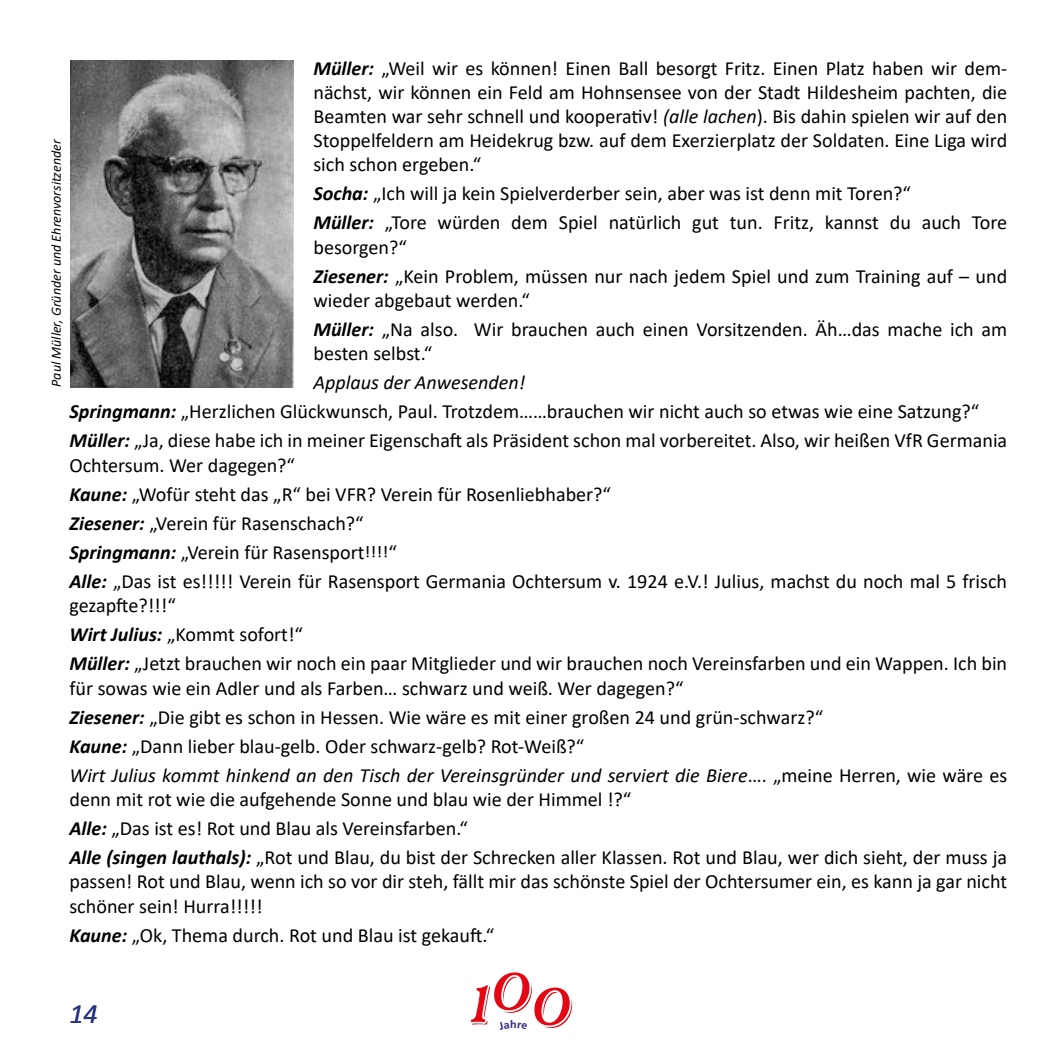
<style>
.page{position:relative;width:1042px;height:1042px;background:#fff}
.page>*{position:absolute;margin:0;border:0;box-sizing:border-box;transform-origin:0 0}
.t1{font:59.5px "Rafaella Regular Shadow";color:#e30613}
.t2{font:italic 28px "Calibri";color:#283583}
.t3{font:20.12px/29.1px "Calibri";color:#000}
.t4{font:italic 14px "Calibri";color:#000}
.t5{font:700 10.67px "Frutiger LT Std";color:#312783}
.s1{font-weight:700;font-style:italic}
.s2{font-style:italic}
</style>
<div class="page">
<img style="left:70px;top:60px;width:224px;height:327px">
<p class="t3" style="left:313px;top:55px;width:695px;line-height:24.2px;text-align:justify"><span class="s1">Müller:</span> „Weil wir es können! Einen Ball besorgt Fritz. Einen Platz haben wir dem&shy;nächst, wir können ein Feld am Hohnsensee von der Stadt Hildesheim pachten, die Beamten war sehr schnell und kooperativ! <span class="s2">(alle lachen</span>). Bis dahin spielen wir auf den Stoppelfeldern am Heidekrug bzw. auf dem Exerzierplatz der Soldaten. Eine Liga wird sich schon ergeben.“</p>
<p class="t3" style="left:313px;top:179px;width:695px"><span class="s1">Socha:</span> „Ich will ja kein Spielverderber sein, aber was ist denn mit Toren?“<br><span class="s1">Müller:</span> „Tore würden dem Spiel natürlich gut tun. Fritz, kannst du auch Tore</p>
<p class="t3" style="left:313px;top:232px;width:695px">besorgen?“<br><span class="s1">Ziesener:</span> „Kein Problem, müssen nur nach jedem Spiel und zum Training auf – und</p>
<p class="t3" style="left:313px;top:285px;width:695px">wieder abgebaut werden.“<br><span class="s1">Müller:</span> „Na also. Wir brauchen auch einen Vorsitzenden. Äh…das mache ich am</p>
<p class="t3" style="left:313px;top:338px;width:120px">besten selbst.“</p>
<p class="t3" style="left:69px;top:367px;width:939px;text-indent:244px"><span class="s2">Applaus der Anwesenden!<br></span><span class="s1">Springmann:</span> „Herzlichen Glückwunsch, Paul. Trotzdem……brauchen wir nicht auch so etwas wie eine Satzung?“<br><span class="s1">Müller:</span> „Ja, diese habe ich in meiner Eigenschaft als Präsident schon mal vorbereitet. Also, wir heißen VfR Germania</p>
<p class="t3" style="left:69px;top:450px;width:939px">Ochtersum. Wer dagegen?“<br><span class="s1">Kaune:</span> „Wofür steht das „R“ bei VFR? Verein für Rosenliebhaber?“<br><span class="s1">Ziesener:</span> „Verein für Rasenschach?“<br><span class="s1">Springmann:</span> „Verein für Rasensport!!!!“<br><span class="s1">Alle:</span> „Das ist es!!!!! Verein für Rasensport Germania Ochtersum v. 1924 e.V.! Julius, machst du noch mal 5 frisch</p>
<p class="t3" style="left:69px;top:590px;width:939px">gezapfte?!!!“<br><span class="s1">Wirt Julius:</span> „Kommt sofort!“<br><span class="s1">Müller:</span> „Jetzt brauchen wir noch ein paar Mitglieder und wir brauchen noch Vereinsfarben und ein Wappen. Ich bin</p>
<p class="t3" style="left:69px;top:673px;width:939px">für sowas wie ein Adler und als Farben… schwarz und weiß. Wer dagegen?“<br><span class="s1">Ziesener:</span> „Die gibt es schon in Hessen. Wie wäre es mit einer großen 24 und grün-schwarz?“<br><span class="s1">Kaune:</span> „Dann lieber blau-gelb. Oder schwarz-gelb? Rot-Weiß?“<br><span class="s2">Wirt Julius kommt hinkend an den Tisch der Vereinsgründer und serviert die Biere</span>…. „meine Herren, wie wäre es</p>
<p class="t3" style="left:69px;top:784px;width:939px">denn mit rot wie die aufgehende Sonne und blau wie der Himmel !?“<br><span class="s1">Alle:</span> „Das ist es! Rot und Blau als Vereinsfarben.“<br><span class="s1">Alle (singen lauthals):</span> „Rot und Blau, du bist der Schrecken aller Klassen. Rot und Blau, wer dich sieht, der muss ja</p>
<p class="t3" style="left:69px;top:869px;width:939px;line-height:24.2px">passen! Rot und Blau, wenn ich so vor dir steh, fällt mir das schönste Spiel der Ochtersumer ein, es kann ja gar nicht schöner sein! Hurra!!!!!</p>
<p class="t3" style="left:69px;top:920px;width:426px"><span class="s1">Kaune:</span> „Ok, Thema durch. Rot und Blau ist gekauft.“</p>
<p class="t4" style="left:47px;top:387px;width:249px;rotate:-90deg">Paul Müller, Gründer und Ehrenvorsitzender</p>
<h2 class="t2" style="left:69px;top:994px;width:30px">14</h2>
<h1 class="t1" style="left:471px;top:967px;width:101px">100</h1>
<p class="t5" style="left:510px;top:1018px;width:8px">h</p>
</div>
